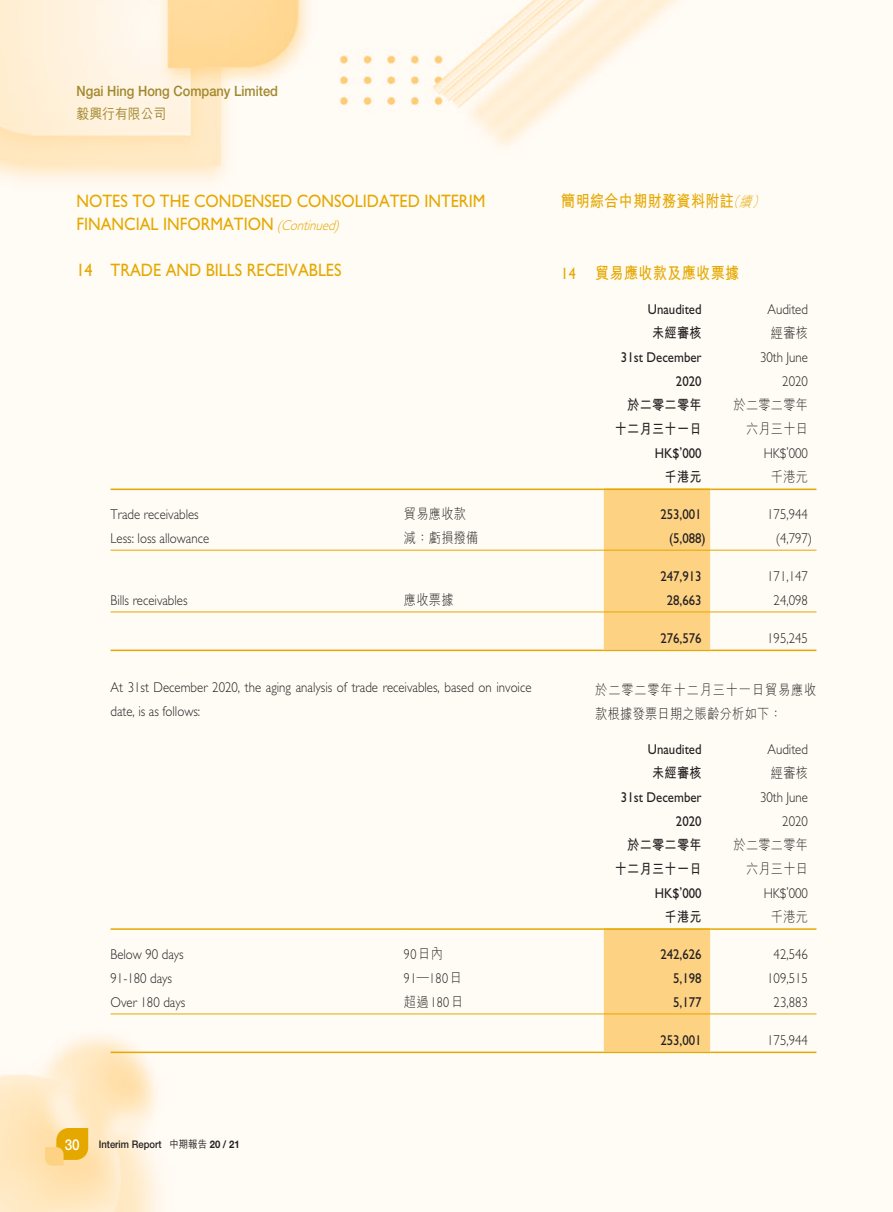
<style>
.page{position:relative;width:893px;height:1212px;background:#fff}
.page>*{position:absolute;margin:0;border:0;box-sizing:border-box;transform-origin:0 0}
._3__標題{font:18px/22.5px "Gill Sans Std";color:#e5a800;scale:.9 1}
._8__標題-_C{font:700 16.5px "M Hei HK";letter-spacing:.03em;color:#e5a800;scale:.85 1}
.t1{font:500 15px "Helvetica Neue LT Std";color:#fff;scale:.9 1}
._1__內文{font:300 14.25px/24px "Gill Sans Std";color:#231f20;scale:.9 1}
._1__內文-2{font:14.25px "Gill Sans Std";color:#231f20;scale:.9 1}
._6__內文-_C{font:300 14.25px "M Hei HK";letter-spacing:.03em;color:#231f20;scale:.85 1}
._6__內文-_C-2{font:700 14.25px "M Hei HK";letter-spacing:.03em;color:#231f20;scale:.85 1}
._6__內文-_C-3{font:300 14.25px/24px "M Hei HK";letter-spacing:.08em;color:#231f20;scale:.85 1}
.t2{font:500 14.25px "Helvetica Neue LT Std";color:#a1882d;scale:.9 1}
._6__內文-_C-4{font:300 14.25px "Gill Sans Std";letter-spacing:.03em;color:#231f20;scale:.85 1}
.t3{font:500 14.25px "M Hei HK";color:#a1882d;scale:.9 1}
.t4{font:500 10.5px "Helvetica Neue LT Std";color:#231f20;scale:.9 1}
.s1{font-weight:300;font-style:italic;font-size:14.25px}
.s2{font-family:"Gill Sans Std";font-weight:400}
.s3{font-family:"M Hei HK"}
.s4{font-family:"Gill Sans Std"}
.s5{font-weight:700}
</style>
<div class="page">
<img style="left:0;top:0;width:817px;height:1212px">
<svg style="left:45px;top:1128px;width:43px;height:37px;background:#f0be45"></svg>
<div style="left:604px;top:490px;width:106px;height:159px;background:#fdd283"></div>
<hr style="left:111px;top:488px;width:293px;height:2px;background:#e5a800">
<hr style="left:404px;top:488px;width:200px;height:2px;background:#e5a800">
<hr style="left:604px;top:488px;width:106px;height:2px;background:#e5a800">
<hr style="left:710px;top:488px;width:106px;height:2px;background:#e5a800">
<hr style="left:111px;top:550px;width:293px;height:1px;background:#e5a800">
<hr style="left:404px;top:550px;width:200px;height:1px;background:#e5a800">
<hr style="left:604px;top:550px;width:106px;height:1px;background:#e5a800">
<hr style="left:710px;top:550px;width:106px;height:1px;background:#e5a800">
<hr style="left:111px;top:611px;width:293px;height:1px;background:#e5a800">
<hr style="left:404px;top:611px;width:200px;height:1px;background:#e5a800">
<hr style="left:604px;top:611px;width:106px;height:1px;background:#e5a800">
<hr style="left:710px;top:611px;width:106px;height:1px;background:#e5a800">
<hr style="left:111px;top:650px;width:293px;height:1px;background:#e5a800">
<hr style="left:404px;top:650px;width:200px;height:1px;background:#e5a800">
<hr style="left:604px;top:650px;width:106px;height:1px;background:#e5a800">
<hr style="left:710px;top:650px;width:106px;height:1px;background:#e5a800">
<div style="left:604px;top:930px;width:106px;height:121px;background:#fdd283"></div>
<hr style="left:111px;top:928px;width:293px;height:2px;background:#e5a800">
<hr style="left:404px;top:928px;width:200px;height:2px;background:#e5a800">
<hr style="left:604px;top:928px;width:106px;height:2px;background:#e5a800">
<hr style="left:710px;top:928px;width:106px;height:2px;background:#e5a800">
<hr style="left:111px;top:1013px;width:293px;height:1px;background:#e5a800">
<hr style="left:404px;top:1013px;width:200px;height:1px;background:#e5a800">
<hr style="left:604px;top:1013px;width:106px;height:1px;background:#e5a800">
<hr style="left:710px;top:1013px;width:106px;height:1px;background:#e5a800">
<hr style="left:111px;top:1051px;width:293px;height:2px;background:#e5a800">
<hr style="left:404px;top:1051px;width:200px;height:2px;background:#e5a800">
<hr style="left:604px;top:1051px;width:106px;height:2px;background:#e5a800">
<hr style="left:710px;top:1051px;width:106px;height:2px;background:#e5a800">
<p class="t2" style="left:77px;top:82px;width:225px">Ngai Hing Hong Company Limited</p>
<p class="t3" style="left:77px;top:104px;width:101px">毅興行有限公司</p>
<p class="_3__標題" style="left:77px;top:190px;width:456px">NOTES TO THE CONDENSED CONSOLIDATED INTERIM<br>FINANCIAL INFORMATION <span class="s1">(Continued)</span></p>
<p class="_3__標題" style="left:77px;top:259px;width:296px">14 TRADE AND BILLS RECEIVABLES</p>
<p class="_8__標題-_C" style="left:561px;top:189px;width:244px">簡明綜合中期財務資料附註<span class="s1">（續）</span></p>
<p class="_8__標題-_C" style="left:561px;top:261px;width:211px"><span class="s2">14</span> 貿易應收款及應收票據</p>
<p class="_1__內文-2" style="left:648px;top:301px;width:61px">Unaudited</p>
<p class="_1__內文" style="left:768px;top:297px;width:46px">Audited</p>
<p class="_6__內文-_C-2" style="left:652px;top:322px;width:60px">未經審核</p>
<p class="_6__內文-_C" style="left:771px;top:325px;width:45px">經審核</p>
<p class="_1__內文-2" style="left:621px;top:349px;width:91px">31st December</p>
<p class="_1__內文-2" style="left:676px;top:373px;width:30px">2020</p>
<p class="_1__內文" style="left:760px;top:345px;width:55px">30th June</p>
<p class="_1__內文" style="left:782px;top:369px;width:30px">2020</p>
<p class="_6__內文-_C-2" style="left:627px;top:394px;width:89px">於二零二零年</p>
<p class="_6__內文-_C-2" style="left:615px;top:418px;width:104px">十二月三十一日</p>
<p class="_6__內文-_C" style="left:734px;top:397px;width:89px">於二零二零年</p>
<p class="_6__內文-_C" style="left:746px;top:421px;width:74px">六月三十日</p>
<p class="_1__內文-2" style="left:655px;top:445px;width:53px">HK$’000</p>
<p class="_1__內文" style="left:764px;top:441px;width:51px">HK$’000</p>
<p class="_6__內文-_C-2" style="left:665px;top:466px;width:45px">千港元</p>
<p class="_6__內文-_C" style="left:771px;top:469px;width:45px">千港元</p>
<p class="_1__內文" style="left:111px;top:503px;width:100px">Trade receivables</p>
<p class="_6__內文-_C" style="left:404px;top:507px;width:74px">貿易應收款</p>
<p class="_1__內文-2" style="left:660px;top:506px;width:47px">253,001</p>
<p class="_1__內文" style="left:767px;top:503px;width:47px">175,944</p>
<p class="_1__內文" style="left:111px;top:527px;width:111px">Less: loss allowance</p>
<p class="_6__內文-_C" style="left:404px;top:531px;width:89px">減：虧損撥備</p>
<p class="_1__內文-2" style="left:669px;top:530px;width:42px">(5,088)</p>
<p class="_1__內文" style="left:776px;top:527px;width:42px">(4,797)</p>
<p class="_1__內文-2" style="left:660px;top:568px;width:47px">247,913</p>
<p class="_1__內文" style="left:767px;top:565px;width:47px">171,147</p>
<p class="_1__內文" style="left:111px;top:589px;width:87px">Bills receivables</p>
<p class="_6__內文-_C" style="left:404px;top:593px;width:60px">應收票據</p>
<p class="_1__內文-2" style="left:667px;top:592px;width:40px">28,663</p>
<p class="_1__內文" style="left:774px;top:589px;width:40px">24,098</p>
<p class="_1__內文-2" style="left:660px;top:630px;width:47px">276,576</p>
<p class="_1__內文" style="left:767px;top:626px;width:47px">195,245</p>
<p class="_1__內文" style="left:111px;top:676px;width:469px">At 31st December 2020, the aging analysis of trade receivables, based on invoice date, is as follows:</p>
<p class="_1__內文-2" style="left:648px;top:741px;width:61px">Unaudited</p>
<p class="_1__內文" style="left:768px;top:737px;width:46px">Audited</p>
<p class="_6__內文-_C-2" style="left:652px;top:762px;width:60px">未經審核</p>
<p class="_6__內文-_C" style="left:771px;top:765px;width:45px">經審核</p>
<p class="_1__內文-2" style="left:621px;top:789px;width:91px">31st December</p>
<p class="_1__內文-2" style="left:676px;top:813px;width:30px">2020</p>
<p class="_6__內文-_C-3" style="left:595px;top:678px;width:262px">於二零二零年十二月三十一日貿易應收款根據發票日期之賬齡分析如下：</p>
<p class="_1__內文" style="left:760px;top:785px;width:55px">30th June</p>
<p class="_1__內文" style="left:782px;top:809px;width:30px">2020</p>
<p class="_6__內文-_C-2" style="left:627px;top:834px;width:89px">於二零二零年</p>
<p class="_6__內文-_C-2" style="left:615px;top:858px;width:104px">十二月三十一日</p>
<p class="_6__內文-_C" style="left:734px;top:837px;width:89px">於二零二零年</p>
<p class="_6__內文-_C" style="left:746px;top:861px;width:74px">六月三十日</p>
<p class="_1__內文-2" style="left:655px;top:885px;width:53px">HK$’000</p>
<p class="_1__內文" style="left:764px;top:881px;width:51px">HK$’000</p>
<p class="_6__內文-_C-2" style="left:665px;top:906px;width:45px">千港元</p>
<p class="_6__內文-_C" style="left:771px;top:909px;width:45px">千港元</p>
<p class="_1__內文" style="left:111px;top:943px;width:83px">Below 90 days</p>
<p class="_6__內文-_C-4" style="left:404px;top:946px;width:47px">90<span class="s3">日內</span></p>
<p class="_1__內文-2" style="left:660px;top:946px;width:47px">242,626</p>
<p class="_1__內文" style="left:774px;top:943px;width:40px">42,546</p>
<p class="_1__內文" style="left:111px;top:967px;width:70px">91-180 days</p>
<p class="_6__內文-_C-4" style="left:404px;top:970px;width:70px">91<span class="s3">—</span>180<span class="s3">日</span></p>
<p class="_1__內文-2" style="left:673px;top:970px;width:33px">5,198</p>
<p class="_1__內文" style="left:767px;top:967px;width:47px">109,515</p>
<p class="_1__內文" style="left:111px;top:991px;width:85px">Over 180 days</p>
<p class="_6__內文-_C" style="left:404px;top:995px;width:71px">超過<span class="s4">180</span>日</p>
<p class="_1__內文-2" style="left:673px;top:994px;width:33px">5,177</p>
<p class="_1__內文" style="left:774px;top:991px;width:40px">23,883</p>
<p class="_1__內文-2" style="left:660px;top:1032px;width:47px">253,001</p>
<p class="_1__內文" style="left:767px;top:1028px;width:47px">175,944</p>
<p class="t1" style="left:65px;top:1135px;width:18px">30</p>
<p class="t4" style="left:99px;top:1138px;width:158px">Interim Report <span class="s3">中期報告</span> <span class="s5">20 / 21</span></p>
</div>
